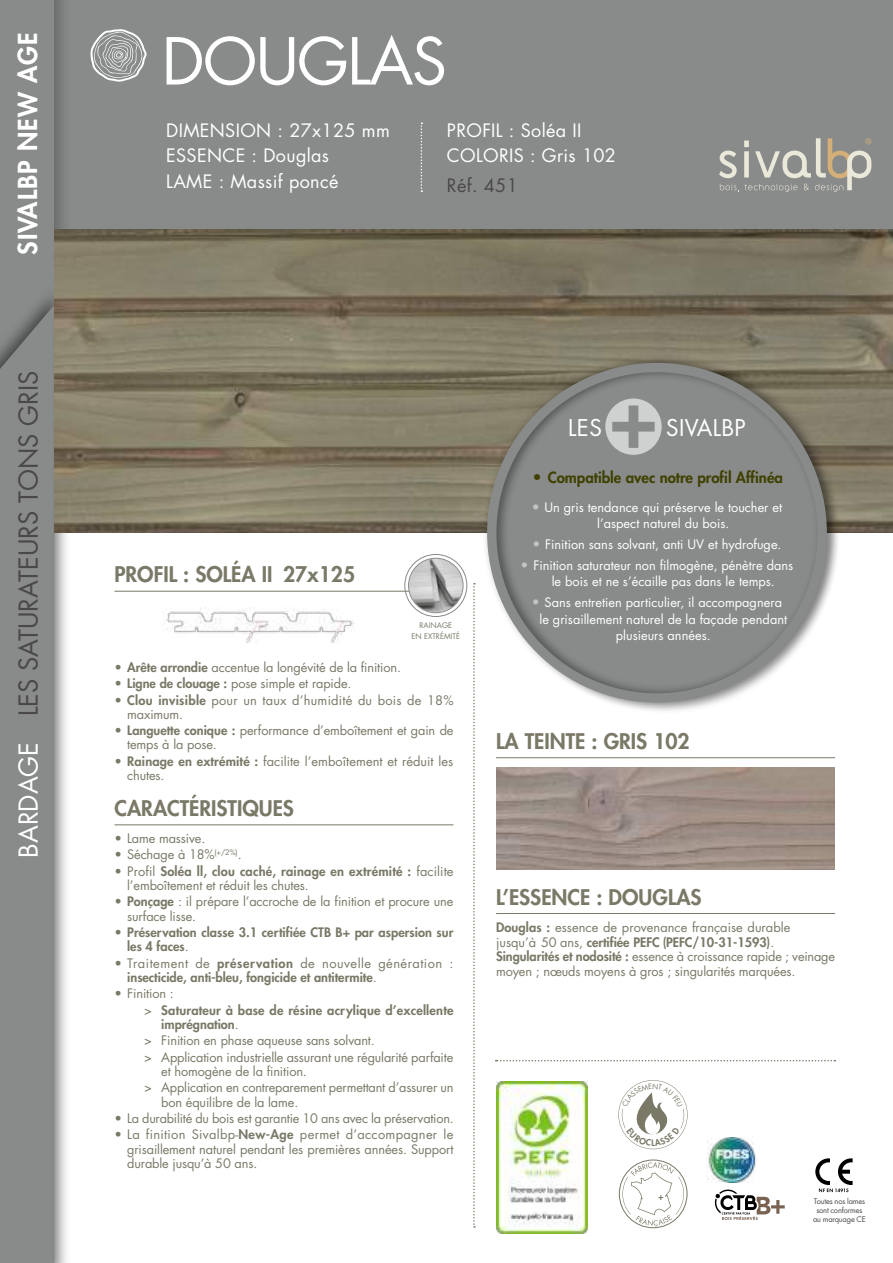
<style>
.page{position:relative;width:893px;height:1263px;background:#fff}
.page>*{position:absolute;margin:0;border:0;box-sizing:border-box;transform-origin:0 0}
.t1{font:63px "Futura";letter-spacing:-.025em;color:#fff}
.t2{font:25.5px "Futura";color:#4a4948}
.t3{font:800 25.5px "Futura";letter-spacing:.04em;color:#fff}
.t4{font:22.5px "Futura";letter-spacing:.015em;color:#fff}
.t5{font:800 21px "Futura";color:#7a7866}
.t6{font:18px/25.5px "Futura";letter-spacing:.02em;color:#fff}
.t7{font:18px "Futura";letter-spacing:.02em;color:#4a4948}
.t8{font:800 15px "Futura LT Pro";color:#404000}
.t9{font:12.75px/14.2px "Futura";letter-spacing:-.01em;color:#7a7866}
.t10{font:12.75px/16.5px "Futura";color:#fff}
.t11{font:800 12.75px/14.2px "Futura";letter-spacing:.005em;color:#7a7866}
.t12{font:12.75px/14.2px "Futura";letter-spacing:.015em;color:#7a7866}
.t13{font:800 12.75px "Futura LT Pro";color:#7a7866}
.t14{font:7.5px/9.1px "Futura LT Pro";letter-spacing:-.02em;color:#484847;text-align:center}
.t15{font:7.5px/10.5px "Futura";color:#7a7866;text-align:center}
.s1{color:#fff}
.s2{font-weight:800}
.s3{font-weight:400}
.s4{font-family:"Futura";font-weight:400;font-size:15.9px}
.s5{font-size:13.5px;color:#c2c4c3}
.s6{font-family:"Futura";font-weight:400}
.s7{font-family:"Futura"}
</style>
<div class="page">
<div style="left:0;top:0;width:893px;height:229px;background:#888b8a"></div>
<div style="left:0;top:0;width:73px;height:1263px;background:#000;opacity:.26"></div>
<div style="left:0;top:0;width:54px;height:1263px;background:#888b8a"></div>
<div style="left:0;top:285px;width:69px;height:978px;background:#000;opacity:.52"></div>
<svg style="left:0;top:305px;width:54px;height:958px"></svg>
<img style="left:55px;top:229px;width:838px;height:303px">
<svg style="left:473px;top:583px;width:2px;height:644px"></svg>
<div style="left:482px;top:353px;width:359px;height:359px;background:#000;opacity:.47"></div>
<div style="left:487px;top:363px;width:340px;height:340px;border:9px solid #888b8a;border-radius:50%"></div>
<svg style="left:496px;top:1060px;width:339px;height:1px"></svg>
<hr style="left:114px;top:591px;width:339px;height:1px;background:#7a7866">
<hr style="left:114px;top:824px;width:339px;height:1px;background:#7a7866">
<img style="left:166px;top:607px;width:189px;height:37px">
<hr style="left:496px;top:757px;width:339px;height:1px;background:#7a7866">
<hr style="left:496px;top:913px;width:339px;height:1px;background:#7a7866">
<img style="left:496px;top:768px;width:338px;height:102px">
<img style="left:409px;top:559px;width:54px;height:53px;border-radius:27px">
<div style="left:404px;top:554px;width:63px;height:63px;border:1px solid #888b8a;border-radius:50%"></div>
<div style="left:408px;top:558px;width:55px;height:55px;border:1px solid #888b8a;border-radius:50%"></div>
<svg style="left:421px;top:123px;width:1px;height:69px"></svg>
<svg style="left:719px;top:138px;width:152px;height:54px"></svg>
<svg style="left:605px;top:398px;width:57px;height:57px"></svg>
<svg style="left:612px;top:405px;width:43px;height:43px;background:#b2b3b3"></svg>
<svg style="left:90px;top:29px;width:57px;height:53px"></svg>
<img style="left:714px;top:1189px;width:71px;height:31px">
<div style="left:619px;top:1160px;width:68px;height:68px;border:1px solid #7a7764;border-radius:50%"></div>
<svg style="left:622px;top:1162px;width:62px;height:65px"></svg>
<img style="left:708px;top:1137px;width:48px;height:45px">
<svg style="left:815px;top:1158px;width:38px;height:34px"></svg>
<img style="left:497px;top:1081px;width:91px;height:152px">
<svg style="left:618px;top:1080px;width:70px;height:69px"></svg>
<h2 class="t3" style="left:11px;top:255px;width:224px;rotate:-90deg">SIVALBP NEW AGE</h2>
<h2 class="t2" style="left:11px;top:858px;width:489px;rotate:-90deg"><span class="s1">BARDAGE</span> LES SATURATEURS TONS GRIS</h2>
<h1 class="t1" style="left:162px;top:18px;width:287px">DOUGLAS</h1>
<h3 class="t6" style="left:166px;top:117px;width:225px">DIMENSION : 27x125 mm<br>ESSENCE : Douglas<br>LAME : Massif poncé</h3>
<h3 class="t6" style="left:447px;top:117px;width:171px">PROFIL : Soléa II<br>COLORIS : Gris 102</h3>
<h3 class="t7" style="left:447px;top:173px;width:72px">Réf. 451</h3>
<h3 class="t4" style="left:568px;top:412px;width:35px">LES</h3>
<h3 class="t4" style="left:666px;top:412px;width:81px">SIVALBP</h3>
<h3 class="t5" style="left:114px;top:560px;width:242px">PROFIL : SOLÉA II 27x125</h3>
<p class="t15" style="left:412px;top:620px;width:50px">RAINAGE<br>EN EXTRÉMITÉ</p>
<p class="t9" style="left:114px;top:660px;width:288px">• <span class="s2">Arête arrondie</span> accentue la longévité de la finition.</p>
<p class="t9" style="left:114px;top:676px;width:238px">• <span class="s2">Ligne de clouage :</span> pose simple et rapide.</p>
<p class="t12" style="left:127px;top:692px;width:328px;text-indent:-13px">• <span class="s2">Clou invisible</span> pour un taux d’humidité du bois de 18% maximum.</p>
<p class="t9" style="left:127px;top:723px;width:328px;text-indent:-13px">• <span class="s2">Languette conique :</span> performance d’emboîtement et gain de temps à la pose.</p>
<p class="t9" style="left:127px;top:754px;width:328px;text-indent:-13px">• <span class="s2">Rainage en extrémité :</span> facilite l’emboîtement et réduit les chutes.</p>
<h3 class="t5" style="left:114px;top:794px;width:181px">CARACTÉRISTIQUES</h3>
<p class="t9" style="left:114px;top:831px;width:92px">• Lame massive.</p>
<p class="t9" style="left:114px;top:847px;width:129px">• Séchage à 18%<sup>(+/2%)</sup>.</p>
<p class="t9" style="left:127px;top:864px;width:328px;text-indent:-13px">• Profil <span class="s2">Soléa ll, clou caché, rainage en extrémité :</span> facilite l’emboîtement et réduit les chutes.</p>
<p class="t9" style="left:127px;top:894px;width:328px;text-indent:-13px">• <span class="s2">Ponçage</span> : il prépare l’accroche de la finition et procure une surface lisse.</p>
<p class="t11" style="left:127px;top:925px;width:328px;text-indent:-13px"><span class="s3">•</span> Préservation classe 3.1 certifiée CTB B+ par aspersion sur les 4 faces<span class="s3">.</span></p>
<p class="t11" style="left:127px;top:955px;width:328px;text-indent:-13px"><span class="s3">• Traitement de</span> préservation <span class="s3">de nouvelle génération : </span>insecticide, anti-bleu, fongicide et antitermite<span class="s3">.</span></p>
<p class="t11" style="left:144px;top:985px;width:311px;line-height:16.4px;text-indent:-30px"><span class="s3">• Finition :<br>&gt;</span> Saturateur à base de résine acrylique d’excellente</p>
<p class="t9" style="left:144px;top:1016px;width:311px;line-height:16.4px;text-indent:17px"><span class="s2">imprégnation</span>.<br>&gt; Finition en phase aqueuse sans solvant.<br>&gt; Application industrielle assurant une régularité parfaite</p>
<p class="t9" style="left:144px;top:1063px;width:311px;line-height:16.4px;text-indent:17px">et homogène de la finition.<br>&gt; Application en contreparement permettant d’assurer un</p>
<p class="t9" style="left:161px;top:1094px;width:139px">bon équilibre de la lame.</p>
<p class="t9" style="left:114px;top:1111px;width:341px">• La durabilité du bois est garantie 10 ans avec la préservation.</p>
<p class="t9" style="left:127px;top:1127px;width:328px;text-align:justify;text-indent:-13px">• La finition Sivalbp-<span class="s2">New-Age</span> permet d’accompagner le grisaillement naturel pendant les premières années. Support durable jusqu’à 50 ans.</p>
<p class="t8" style="left:533px;top:466px;width:252px"><span class="s4">•</span> Compatible avec notre profil Affinéa</p>
<p class="t10" style="left:597px;top:499px;width:186px;text-indent:-66px"><span class="s5">•</span> Un gris tendance qui préserve le toucher et l’aspect naturel du bois.</p>
<p class="t10" style="left:532px;top:536px;width:251px"><span class="s5">•</span> Finition sans solvant, anti UV et hydrofuge.</p>
<p class="t10" style="left:552px;top:557px;width:243px;text-indent:-31px"><span class="s5">•</span> Finition saturateur non filmogène, pénètre dans le bois et ne s’écaille pas dans le temps.</p>
<p class="t10" style="left:532px;top:594px;width:257px;text-align:center"><span class="s5">•</span> Sans entretien particulier, il accompagnera le grisaillement naturel de la façade pendant plusieurs années.</p>
<h3 class="t5" style="left:496px;top:727px;width:195px">LA TEINTE : GRIS 102</h3>
<h3 class="t5" style="left:496px;top:883px;width:207px">L’ESSENCE : DOUGLAS</h3>
<p class="t9" style="left:496px;top:920px;width:296px"><span class="s2">Douglas :</span> essence de provenance française durable</p>
<p class="t13" style="left:496px;top:932px;width:280px"><span class="s6">jusqu’à 50 ans,</span> <span class="s7">certifiée PEFC</span> (PEFC/10-31-1593)<span class="s6">.</span></p>
<p class="t9" style="left:496px;top:949px;width:341px;line-height:14.7px"><span class="s2">Singularités et nodosité :</span> essence à croissance rapide ; veinage moyen ; nœuds moyens à gros ; singularités marquées.</p>
<p class="t14" style="left:813px;top:1196px;width:54px">Toutes nos lames sont conformes au marquage CE</p>
</div>
